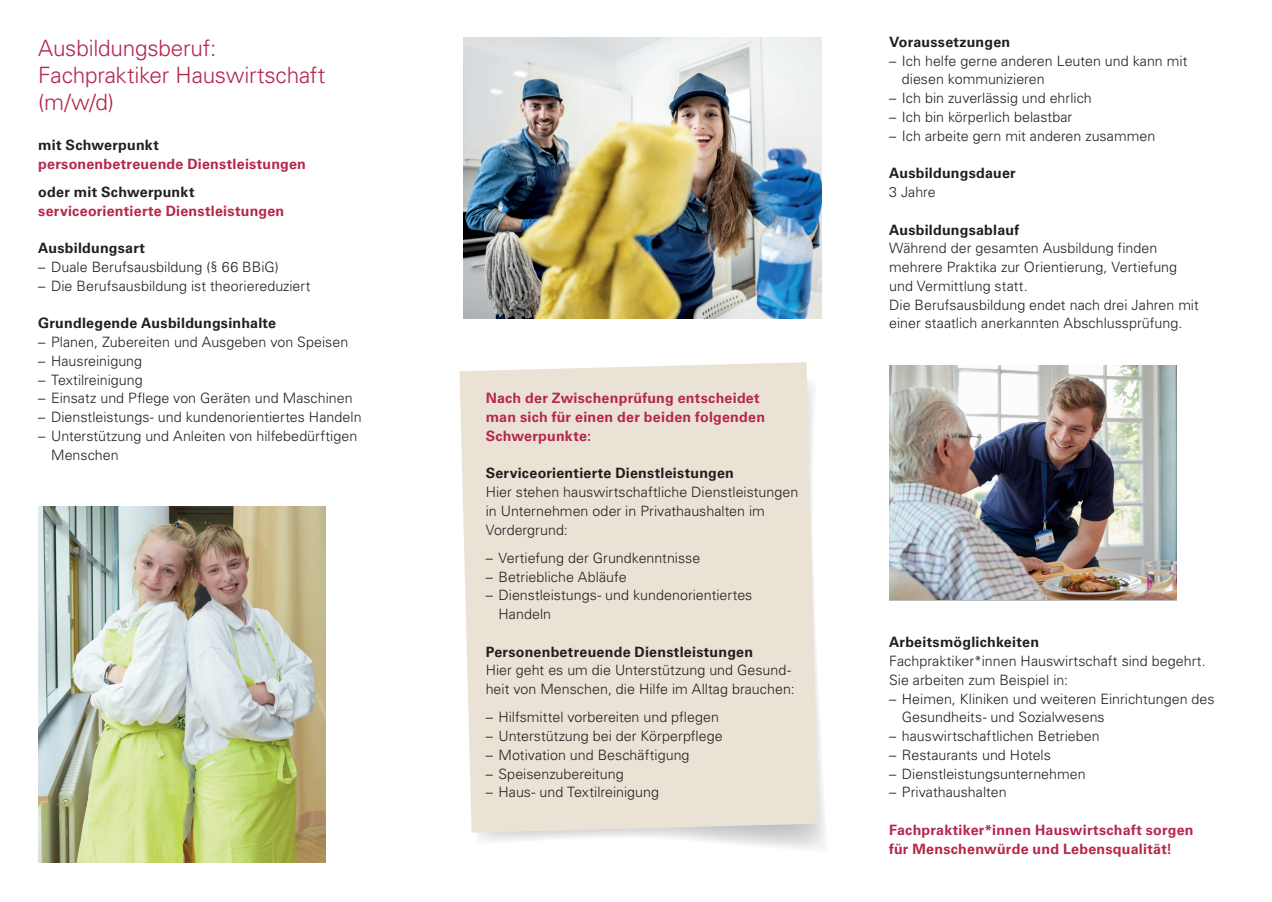
<style>
.page{position:relative;width:1272px;height:902px;background:#fff}
.page>*{position:absolute;margin:0;border:0;box-sizing:border-box;transform-origin:0 0}
.t1{font:300 22.5px/27px "Univers LT Std";letter-spacing:-.01em;color:#b6274b}
.t2{font:300 14.25px/18.8px "Univers LT Std";color:#231f20}
.t3{font:700 14.25px/18.8px "Univers LT Std";letter-spacing:.015em;color:#b6274b}
.t4{font:700 14.25px "Univers LT Std";letter-spacing:.015em;color:#231f20}
</style>
<div class="page">
<div style="left:459px;top:362px;width:359px;height:470px;background:#ebe2d6"></div>
<img style="left:38px;top:506px;width:288px;height:356px">
<img style="left:463px;top:37px;width:358px;height:282px">
<img style="left:889px;top:366px;width:287px;height:234px">
<h1 class="t1" style="left:38px;top:35px;width:288px">Ausbildungsberuf:<br>Fachpraktiker Hauswirtschaft (m/w/d)</h1>
<p class="t4" style="left:38px;top:136px;width:122px">mit Schwerpunkt</p>
<p class="t3" style="left:38px;top:154px;width:269px">personenbetreuende Dienstleistungen</p>
<p class="t4" style="left:38px;top:183px;width:158px">oder mit Schwerpunkt</p>
<p class="t3" style="left:38px;top:201px;width:247px">serviceorientierte Dienstleistungen</p>
<p class="t4" style="left:38px;top:240px;width:108px">Ausbildungsart</p>
<p class="t2" style="left:38px;top:257px;width:242px">– Duale Berufsausbildung (§ 66 BBiG)</p>
<p class="t2" style="left:38px;top:276px;width:274px">– Die Berufsausbildung ist theoriereduziert</p>
<p class="t4" style="left:38px;top:315px;width:239px">Grundlegende Ausbildungsinhalte</p>
<p class="t2" style="left:38px;top:332px;width:311px">– Planen, Zubereiten und Ausgeben von Speisen</p>
<p class="t2" style="left:38px;top:351px;width:105px">– Hausreinigung</p>
<p class="t2" style="left:38px;top:370px;width:106px">– Textilreinigung</p>
<p class="t2" style="left:38px;top:389px;width:316px">– Einsatz und Pflege von Geräten und Maschinen</p>
<p class="t2" style="left:38px;top:407px;width:325px">– Dienstleistungs- und kundenorientiertes Handeln</p>
<p class="t2" style="left:51px;top:426px;width:308px;text-indent:-13px">– Unterstützung und Anleiten von hilfebedürftigen<br>Menschen</p>
<p class="t3" style="left:485px;top:389px;width:281px">Nach der Zwischenprüfung entscheidet man sich für einen der beiden folgenden<br>Schwerpunkte:</p>
<p class="t4" style="left:485px;top:465px;width:250px">Serviceorientierte Dienstleistungen</p>
<p class="t2" style="left:485px;top:482px;width:314px">Hier stehen hauswirtschaftliche Dienstleistungen in Unternehmen oder in Privathaushalten im<br>Vordergrund:</p>
<p class="t2" style="left:485px;top:548px;width:216px">– Vertiefung der Grundkenntnisse</p>
<p class="t2" style="left:485px;top:567px;width:142px">– Betriebliche Abläufe</p>
<p class="t2" style="left:498px;top:586px;width:255px;text-indent:-13px">– Dienstleistungs- und kundenorientiertes<br>Handeln</p>
<p class="t4" style="left:485px;top:643px;width:269px">Personenbetreuende Dienstleistungen</p>
<p class="t2" style="left:485px;top:661px;width:310px">Hier geht es um die Unterstützung und Gesund&shy;heit von Menschen, die Hilfe im Alltag brauchen:</p>
<p class="t2" style="left:485px;top:707px;width:235px">– Hilfsmittel vorbereiten und pflegen</p>
<p class="t2" style="left:485px;top:726px;width:238px">– Unterstützung bei der Körperpflege</p>
<p class="t2" style="left:485px;top:745px;width:205px">– Motivation und Beschäftigung</p>
<p class="t2" style="left:485px;top:764px;width:140px">– Speisenzubereitung</p>
<p class="t2" style="left:485px;top:782px;width:175px">– Haus- und Textilreinigung</p>
<p class="t4" style="left:889px;top:33px;width:123px">Voraussetzungen</p>
<p class="t2" style="left:901px;top:51px;width:287px;text-indent:-13px">– Ich helfe gerne anderen Leuten und kann mit diesen kommunizieren</p>
<p class="t2" style="left:889px;top:89px;width:204px">– Ich bin zuverlässig und ehrlich</p>
<p class="t2" style="left:889px;top:107px;width:185px">– Ich bin körperlich belastbar</p>
<p class="t2" style="left:889px;top:126px;width:268px">– Ich arbeite gern mit anderen zusammen</p>
<p class="t4" style="left:889px;top:165px;width:128px">Ausbildungsdauer</p>
<p class="t2" style="left:889px;top:182px;width:48px">3 Jahre</p>
<p class="t4" style="left:889px;top:221px;width:132px">Ausbildungsablauf</p>
<p class="t2" style="left:889px;top:239px;width:311px">Während der gesamten Ausbildung finden mehrere Praktika zur Orientierung, Vertiefung und Vermittlung statt.<br>Die Berufsausbildung endet nach drei Jahren mit einer staatlich anerkannten Abschlussprüfung.</p>
<p class="t4" style="left:889px;top:633px;width:151px">Arbeitsmöglichkeiten</p>
<p class="t2" style="left:889px;top:651px;width:318px">Fachpraktiker*innen Hauswirtschaft sind begehrt.<br>Sie arbeiten zum Beispiel in:</p>
<p class="t2" style="left:901px;top:689px;width:314px;text-indent:-13px">– Heimen, Kliniken und weiteren Einrichtungen des<br>Gesundheits- und Sozialwesens</p>
<p class="t2" style="left:889px;top:726px;width:212px">– hauswirtschaftlichen Betrieben</p>
<p class="t2" style="left:889px;top:745px;width:163px">– Restaurants und Hotels</p>
<p class="t2" style="left:889px;top:764px;width:198px">– Dienstleistungsunternehmen</p>
<p class="t2" style="left:889px;top:782px;width:119px">– Privathaushalten</p>
<p class="t3" style="left:889px;top:820px;width:306px">Fachpraktiker*innen Hauswirtschaft sorgen für Menschenwürde und Lebensqualität!</p>
</div>
